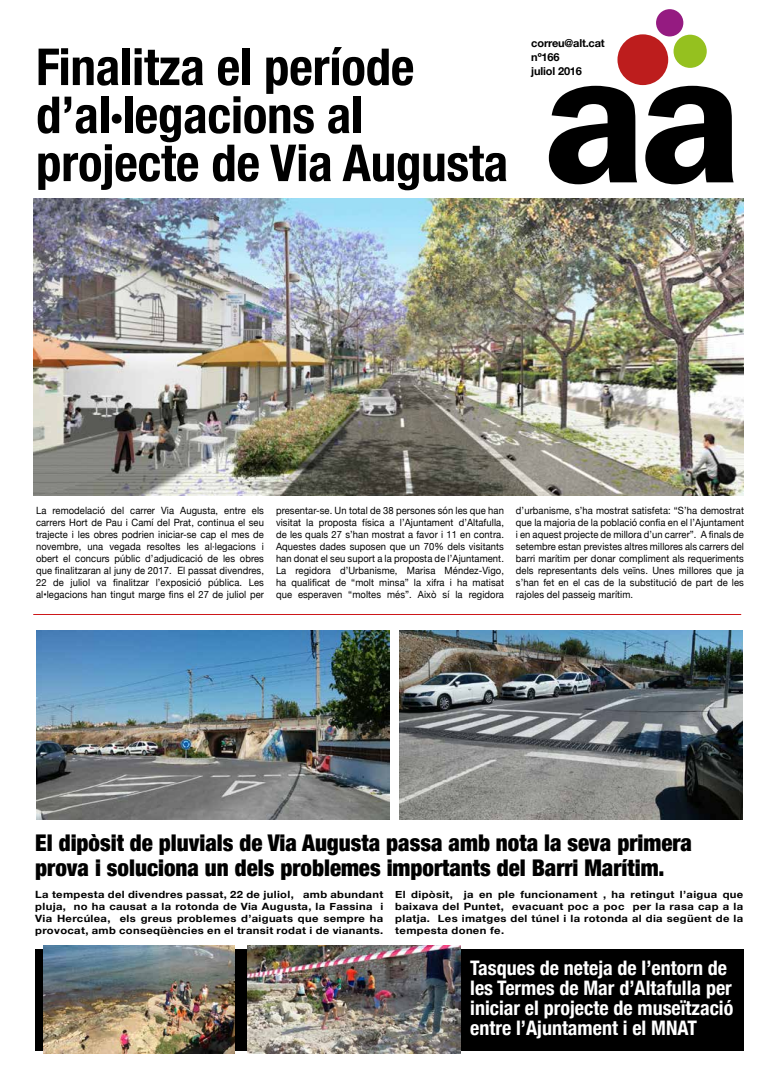
<style>
.page{position:relative;width:780px;height:1092px;background:#fff}
.page>*{position:absolute;margin:0;border:0;box-sizing:border-box;transform-origin:0 0}
.t1{font:600 191.7px "Franklin Gothic";color:#000}
.t2{font:700 condensed 51px/48px "Helvetica Neue";letter-spacing:-.005em;color:#000}
.t3{font:900 condensed 23px/25px "Helvetica Neue";color:#000}
.t4{font:700 condensed 20px/20px "Helvetica Neue";color:#fff}
.t5{font:700 11px/14px "Helvetica Neue";letter-spacing:-.015em;color:#000}
.t6{font:10px/12px "Helvetica Neue";letter-spacing:.01em;color:#000;text-align:justify;scale:.94 1}
.t7{font:700 10px/12px "Helvetica Neue";letter-spacing:.03em;color:#000;text-align:justify;scale:1.12 1}
</style>
<div class="page">
<div style="left:656px;top:9px;width:27px;height:27px;background:#951b81;border-radius:50%"></div>
<div style="left:617px;top:34px;width:51px;height:51px;background:#bd1d1d;border-radius:50%"></div>
<div style="left:673px;top:35px;width:33px;height:33px;background:#95c11f;border-radius:50%"></div>
<div style="left:35px;top:948px;width:709px;height:102px;background:#000"></div>
<hr style="left:33px;top:614px;width:708px;height:1px;background:#cd171a">
<img style="left:399px;top:630px;width:343px;height:189px">
<img style="left:36px;top:630px;width:354px;height:189px">
<img style="left:43px;top:945px;width:191px;height:108px">
<img style="left:247px;top:945px;width:213px;height:108px">
<img style="left:33px;top:198px;width:711px;height:297px">
<h2 class="t2" style="left:36px;top:39px;width:473px">Finalitza el període d’al·legacions al projecte de Via Augusta</h2>
<p class="t5" style="left:531px;top:36px;width:75px">correu@alt.cat nº166<br>juliol 2016</p>
<h1 class="t1" style="left:543px;top:0;width:202px">aa</h1>
<p class="t6" style="left:36px;top:505px;width:244px">La remodelació del carrer Via Augusta, entre els carrers Hort de Pau i Camí del Prat, continua el seu trajecte i les obres podrien iniciar-se cap el mes de novembre, una vegada resoltes les al·legacions i obert el concurs públic d’adjudicació de les obres que finalitzaran al juny de 2017. El passat divendres, 22 de juliol va finalitzar l’exposició pública. Les al•legacions han tingut marge fins el 27 de juliol per</p>
<p class="t6" style="left:276px;top:505px;width:244px">presentar-se. Un total de 38 persones són les que han visitat la proposta física a l’Ajuntament d’Altafulla, de les quals 27 s’han mostrat a favor i 11 en contra.<br>Aquestes dades suposen que un 70% dels visitants han donat el seu suport a la proposta de l’Ajuntament.<br>La regidora d’Urbanisme, Marisa Méndez-Vigo, ha qualificat de “molt minsa” la xifra i ha matisat que esperaven “moltes més”. Això sí la regidora</p>
<p class="t6" style="left:516px;top:505px;width:244px">d’urbanisme, s’ha mostrat satisfeta: “S’ha demostrat que la majoria de la població confia en el l’Ajuntament i en aquest projecte de millora d’un carrer”. A finals de setembre estan previstes altres millores als carrers del barri marítim per donar compliment als requeriments dels representants dels veïns. Unes millores que ja s’han fet en el cas de la substitució de part de les rajoles del passeig marítim.</p>
<h3 class="t3" style="left:35px;top:828px;width:658px">El dipòsit de pluvials de Via Augusta passa amb nota la seva primera prova i soluciona un dels problemes importants del Barri Marítim.</h3>
<p class="t7" style="left:35px;top:888px;width:312px">La tempesta del divendres passat, 22 de juliol, amb abundant pluja, no ha causat a la rotonda de Via Augusta, la Fassina i Via Hercúlea, els greus problemes d’aiguats que sempre ha provocat, amb conseqüències en el transit rodat i de vianants.</p>
<p class="t7" style="left:395px;top:888px;width:312px">El dipòsit, ja en ple funcionament , ha retingut l’aigua que baixava del Puntet, evacuant poc a poc per la rasa cap a la platja. Les imatges del túnel i la rotonda al dia següent de la tempesta donen fe.</p>
<h3 class="t4" style="left:470px;top:955px;width:265px">Tasques de neteja de l’entorn de les Termes de Mar d’Altafulla per iniciar el projecte de museïtzació entre l’Ajuntament i el MNAT</h3>
</div>
